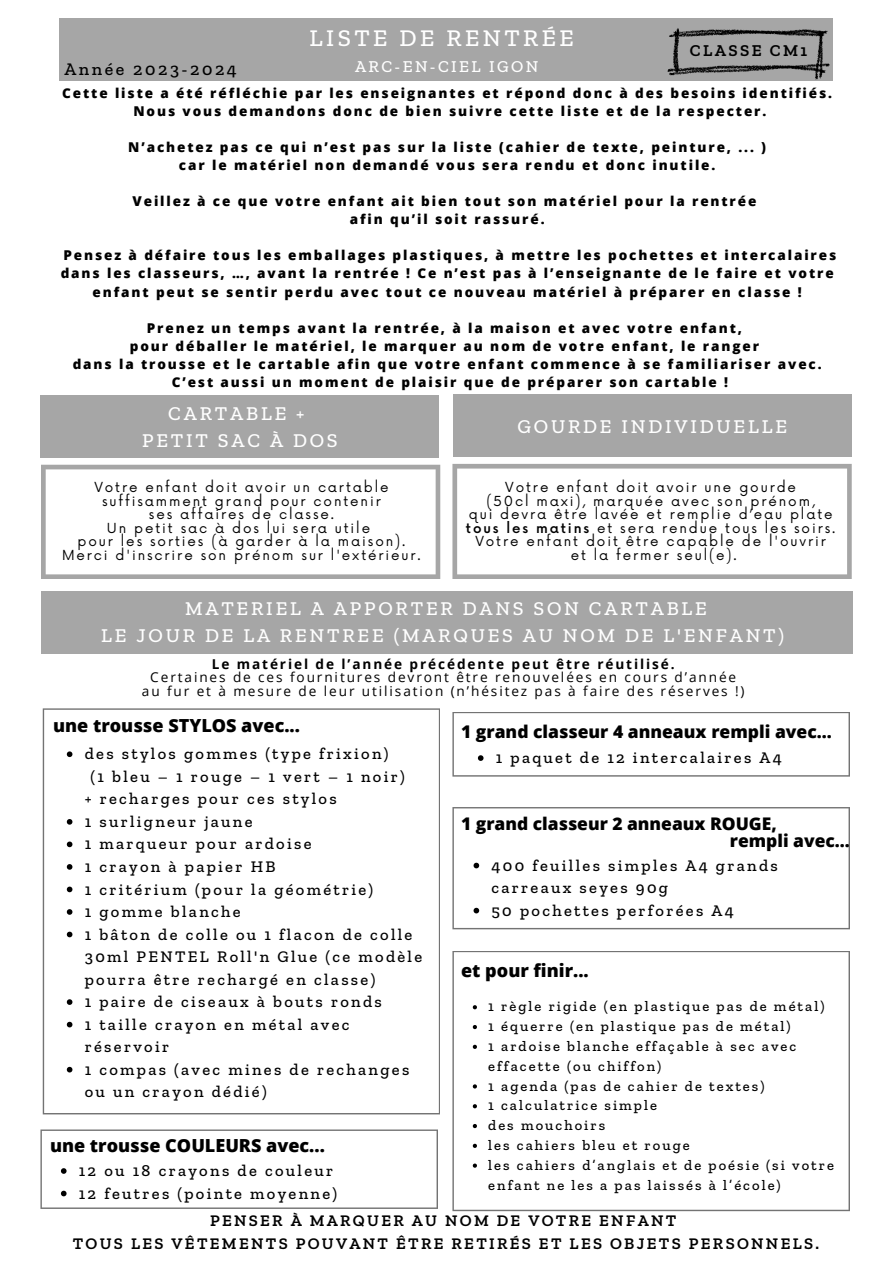
<style>
.page{position:relative;width:894px;height:1264px;background:#fff}
.page>*{position:absolute;margin:0;border:0;box-sizing:border-box;transform-origin:0 0}
.t1{font:500 24.3px "Zilla Slab";letter-spacing:.14em;color:#fff}
.t2{font:500 19.8px "Zilla Slab";letter-spacing:.14em;color:#fff}
.t3{font:800 18px "Open Sans";color:#000}
.t4{font:500 18px "Zilla Slab";letter-spacing:.14em;color:#000}
.t5{font:800 17.55px "Open Sans";color:#000}
.t6{font:800 17.4px "Open Sans";color:#000}
.t7{font:500 16.8px "Zilla Slab";letter-spacing:.14em;color:#fff}
.t8{font:600 16.8px "Zilla Slab";letter-spacing:.14em;color:#000}
.t9{font:500 16.5px/22.5px "Zilla Slab";letter-spacing:.14em;color:#000}
.t10{font:600 16.5px "Zilla Slab";letter-spacing:.14em;color:#000}
.t11{font:500 14.55px/19.8px "Zilla Slab";letter-spacing:.14em;color:#000}
.t12{font:13.65px "Open Sans";letter-spacing:.14em;color:#000}
.t13{font:700 13.65px "Open Sans";letter-spacing:.14em;color:#000}
.t14{font:800 13.5px/18px "Open Sans";letter-spacing:.14em;color:#000;text-align:center}
.t15{font:13.5px/13.5px "Now";letter-spacing:.14em;color:#000;text-align:center}
.s1{font-weight:500}
</style>
<div class="page">
<div style="left:60px;top:19px;width:772px;height:62px;background:#a6a6a6"></div>
<svg style="left:41px;top:464px;width:399px;height:115px"></svg>
<svg style="left:452px;top:464px;width:399px;height:115px"></svg>
<div style="left:452px;top:394px;width:399px;height:62px;background:#a6a6a6"></div>
<div style="left:40px;top:395px;width:399px;height:62px;background:#a6a6a6"></div>
<div style="left:41px;top:591px;width:811px;height:62px;background:#a6a6a6"></div>
<svg style="left:43px;top:708px;width:397px;height:406px"></svg>
<svg style="left:452px;top:951px;width:397px;height:260px"></svg>
<svg style="left:667px;top:28px;width:162px;height:52px"></svg>
<svg style="left:67px;top:751px;width:5px;height:6px"></svg>
<svg style="left:67px;top:819px;width:5px;height:5px"></svg>
<svg style="left:67px;top:841px;width:5px;height:6px"></svg>
<svg style="left:67px;top:864px;width:5px;height:5px"></svg>
<svg style="left:67px;top:886px;width:5px;height:6px"></svg>
<svg style="left:67px;top:909px;width:5px;height:5px"></svg>
<svg style="left:67px;top:931px;width:5px;height:6px"></svg>
<svg style="left:67px;top:999px;width:5px;height:5px"></svg>
<svg style="left:67px;top:1021px;width:5px;height:6px"></svg>
<svg style="left:67px;top:1066px;width:5px;height:6px"></svg>
<svg style="left:452px;top:712px;width:397px;height:64px"></svg>
<svg style="left:472px;top:1005px;width:5px;height:4px"></svg>
<svg style="left:472px;top:1024px;width:5px;height:5px"></svg>
<svg style="left:472px;top:1044px;width:5px;height:4px"></svg>
<svg style="left:472px;top:1084px;width:5px;height:4px"></svg>
<svg style="left:472px;top:1104px;width:5px;height:4px"></svg>
<svg style="left:472px;top:1123px;width:5px;height:5px"></svg>
<svg style="left:472px;top:1143px;width:5px;height:4px"></svg>
<svg style="left:472px;top:1163px;width:5px;height:4px"></svg>
<svg style="left:40px;top:1129px;width:398px;height:80px"></svg>
<svg style="left:452px;top:807px;width:397px;height:122px"></svg>
<svg style="left:473px;top:862px;width:6px;height:6px"></svg>
<svg style="left:473px;top:907px;width:6px;height:6px"></svg>
<p class="t4" style="left:64px;top:58px;width:174px">Année 2023-2024</p>
<p class="t1" style="left:309px;top:23px;width:266px">LISTE DE RENTRÉE</p>
<p class="t7" style="left:355px;top:56px;width:185px">ARC-EN-CIEL IGON</p>
<p class="t8" style="left:689px;top:40px;width:119px">CLASSE CM1</p>
<p class="t14" style="left:62px;top:84px;width:771px">Cette liste a été réfléchie par les enseignantes et répond donc à des besoins identifiés.</p>
<p class="t14" style="left:133px;top:102px;width:634px">Nous vous demandons donc de bien suivre cette liste et de la respecter.</p>
<p class="t14" style="left:128px;top:138px;width:639px">N’achetez pas ce qui n’est pas sur la liste (cahier de texte, peinture, ... )</p>
<p class="t14" style="left:179px;top:156px;width:538px">car le matériel non demandé vous sera rendu et donc inutile.</p>
<p class="t14" style="left:132px;top:192px;width:625px">Veillez à ce que votre enfant ait bien tout son matériel pour la rentrée</p>
<p class="t14" style="left:350px;top:210px;width:196px">afin qu’il soit rassuré.</p>
<p class="t14" style="left:61px;top:246px;width:776px">Pensez à défaire tous les emballages plastiques, à mettre les pochettes et intercalaires dans les classeurs, …, avant la rentrée ! Ce n’est pas à l’enseignante de le faire et votre enfant peut se sentir perdu avec tout ce nouveau matériel à préparer en classe !</p>
<p class="t14" style="left:147px;top:318px;width:596px">Prenez un temps avant la rentrée, à la maison et avec votre enfant,</p>
<p class="t14" style="left:130px;top:336px;width:630px">pour déballer le matériel, le marquer au nom de votre enfant, le ranger</p>
<p class="t14" style="left:73px;top:354px;width:750px">dans la trousse et le cartable afin que votre enfant commence à se familiariser avec.</p>
<p class="t14" style="left:172px;top:372px;width:557px">C’est aussi un moment de plaisir que de préparer son cartable !</p>
<p class="t2" style="left:168px;top:401px;width:138px">CARTABLE +</p>
<p class="t2" style="left:142px;top:428px;width:197px">PETIT SAC À DOS</p>
<p class="t15" style="left:94px;top:481px;width:295px">Votre enfant doit avoir un cartable suffisamment grand pour contenir</p>
<p class="t15" style="left:149px;top:508px;width:187px">ses affaires de classe.</p>
<p class="t15" style="left:107px;top:521px;width:265px">Un petit sac à dos lui sera utile</p>
<p class="t15" style="left:77px;top:535px;width:329px">pour les sorties (à garder à la maison).</p>
<p class="t15" style="left:62px;top:548px;width:360px">Merci d'inscrire son prénom sur l'extérieur.</p>
<p class="t2" style="left:517px;top:414px;width:271px">GOURDE INDIVIDUELLE</p>
<p class="t15" style="left:505px;top:481px;width:292px">Votre enfant doit avoir une gourde</p>
<p class="t15" style="left:486px;top:494px;width:329px">(50cl maxi), marquée avec son prénom,</p>
<p class="t15" style="left:468px;top:508px;width:365px">qui devra être lavée et remplie d’eau plate</p>
<p class="t15" style="left:466px;top:521px;width:371px"><span class="s1">tous les matins</span> et sera rendue tous les soirs.</p>
<p class="t15" style="left:475px;top:535px;width:352px">Votre enfant doit être capable de l'ouvrir</p>
<p class="t15" style="left:570px;top:548px;width:167px">et la fermer seul(e).</p>
<p class="t2" style="left:185px;top:596px;width:523px">MATERIEL A APPORTER DANS SON CARTABLE</p>
<p class="t2" style="left:101px;top:623px;width:684px">LE JOUR DE LA RENTREE (MARQUES AU NOM DE L'ENFANT)</p>
<p class="t13" style="left:212px;top:654px;width:464px">Le matériel de l’année précédente peut être réutilisé.</p>
<p class="t12" style="left:150px;top:667px;width:587px">Certaines de ces fournitures devront être renouvelées en cours d’année</p>
<p class="t12" style="left:142px;top:681px;width:604px">au fur et à mesure de leur utilisation (n’hésitez pas à faire des réserves !)</p>
<p class="t3" style="left:53px;top:713px;width:248px">une trousse STYLOS avec...</p>
<p class="t9" style="left:85px;top:742px;width:305px">des stylos gommes (type frixion)</p>
<p class="t9" style="left:91px;top:765px;width:315px">(1 bleu – 1 rouge – 1 vert – 1 noir)</p>
<p class="t9" style="left:85px;top:787px;width:253px">+ recharges pour ces stylos</p>
<p class="t9" style="left:85px;top:810px;width:169px">1 surligneur jaune</p>
<p class="t9" style="left:85px;top:832px;width:228px">1 marqueur pour ardoise</p>
<p class="t9" style="left:85px;top:855px;width:192px">1 crayon à papier HB</p>
<p class="t9" style="left:85px;top:877px;width:290px">1 critérium (pour la géométrie)</p>
<p class="t9" style="left:85px;top:900px;width:157px">1 gomme blanche</p>
<p class="t9" style="left:85px;top:922px;width:339px">1 bâton de colle ou 1 flacon de colle<br>30ml PENTEL Roll'n Glue (ce modèle pourra être rechargé en classe)</p>
<p class="t9" style="left:85px;top:990px;width:298px">1 paire de ciseaux à bouts ronds</p>
<p class="t9" style="left:85px;top:1012px;width:266px">1 taille crayon en métal avec réservoir</p>
<p class="t9" style="left:85px;top:1057px;width:326px">1 compas (avec mines de rechanges ou un crayon dédié)</p>
<p class="t3" style="left:50px;top:1133px;width:276px">une trousse COULEURS avec...</p>
<p class="t9" style="left:79px;top:1159px;width:256px">12 ou 18 crayons de couleur</p>
<p class="t9" style="left:79px;top:1181px;width:260px">12 feutres (pointe moyenne)</p>
<p class="t5" style="left:461px;top:719px;width:372px">1 grand classeur 4 anneaux rempli avec...</p>
<p class="t9" style="left:495px;top:746px;width:287px">1 paquet de 12 intercalaires A4</p>
<p class="t6" style="left:461px;top:811px;width:317px">1 grand classeur 2 anneaux ROUGE,</p>
<p class="t6" style="left:729px;top:828px;width:122px">rempli avec...</p>
<p class="t9" style="left:491px;top:853px;width:288px">400 feuilles simples A4 grands carreaux seyes 90g</p>
<p class="t9" style="left:491px;top:898px;width:244px">50 pochettes perforées A4</p>
<p class="t3" style="left:461px;top:958px;width:129px">et pour finir...</p>
<p class="t11" style="left:488px;top:996px;width:337px">1 règle rigide (en plastique pas de métal)</p>
<p class="t11" style="left:488px;top:1016px;width:304px">1 équerre (en plastique pas de métal)</p>
<p class="t11" style="left:488px;top:1036px;width:309px">1 ardoise blanche effaçable à sec avec effacette (ou chiffon)</p>
<p class="t11" style="left:488px;top:1075px;width:278px">1 agenda (pas de cahier de textes)</p>
<p class="t11" style="left:488px;top:1095px;width:170px">1 calculatrice simple</p>
<p class="t11" style="left:488px;top:1115px;width:118px">des mouchoirs</p>
<p class="t11" style="left:488px;top:1135px;width:203px">les cahiers bleu et rouge</p>
<p class="t11" style="left:488px;top:1154px;width:347px">les cahiers d’anglais et de poésie (si votre enfant ne les a pas laissés à l’école)</p>
<p class="t10" style="left:210px;top:1210px;width:467px">PENSER À MARQUER AU NOM DE VOTRE ENFANT</p>
<p class="t10" style="left:73px;top:1233px;width:747px">TOUS LES VÊTEMENTS POUVANT ÊTRE RETIRÉS ET LES OBJETS PERSONNELS.</p>
</div>
